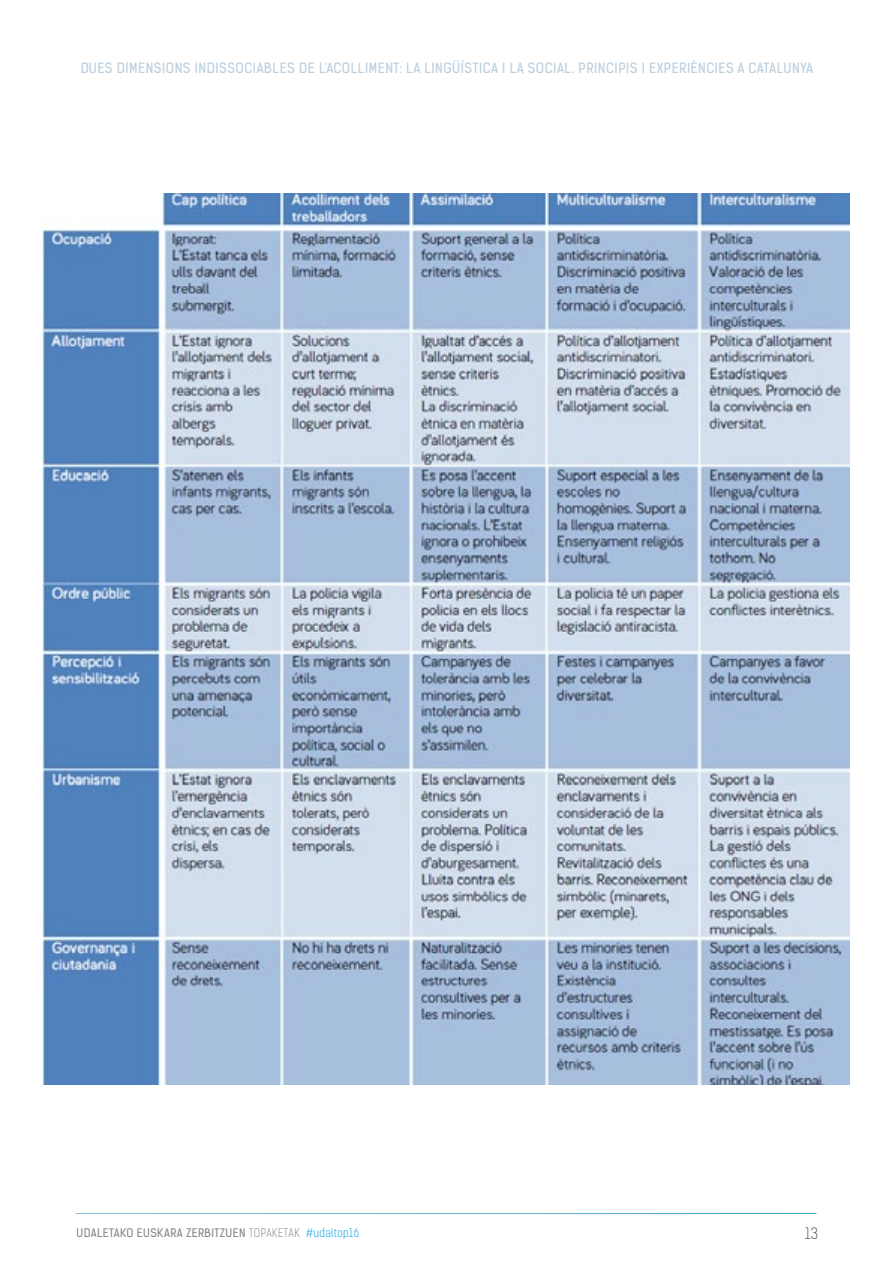
<style>
.page{position:relative;width:893px;height:1263px;background:#fff}
.page>*{position:absolute;margin:0;border:0;box-sizing:border-box;transform-origin:0 0}
.t1{font:300 15px "Kelson Sans";color:#575756}
.t2{font:13.5px "Kelson Sans";letter-spacing:.04em;color:#9db9cf}
.t3{font:11.25px "Kelson Sans";letter-spacing:.04em;color:#878787}
.s1{font-weight:300}
.s2{font-weight:300;color:#009fe3}
</style>
<div class="page">
<img style="left:42px;top:194px;width:808px;height:890px">
<p class="t2" style="left:80px;top:60px;width:735px">DUES DIMENSIONS INDISSOCIABLES DE L'ACOLLIMENT: LA LINGÜÍSTICA I LA SOCIAL. PRINCIPIS I EXPERIÈNCIES A CATALUNYA</p>
<p class="t3" style="left:77px;top:1226px;width:284px">UDALETAKO EUSKARA ZERBITZUEN <span class="s1">TOPAKETAK</span> <span class="s2">#udaltop16</span></p>
<p class="t1" style="left:805px;top:1224px;width:15px">13</p>
</div>
